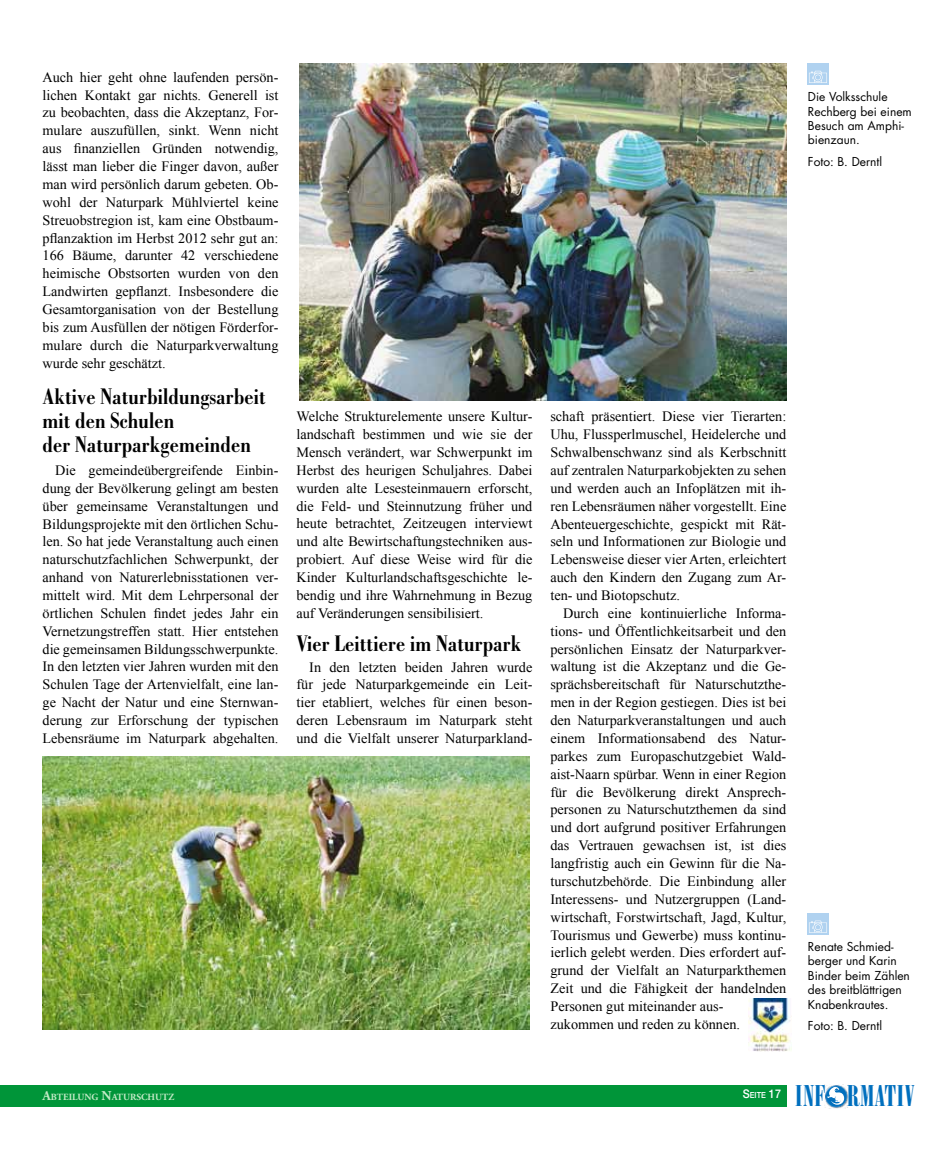
<style>
.page{position:relative;width:936px;height:1149px;background:#fff}
.page>*{position:absolute;margin:0;border:0;box-sizing:border-box;transform-origin:0 0}
.t1{font:28.95px "Bodoni Poster Compressed";letter-spacing:.01em;color:#006fbe}
.t2{font:700 condensed 24px/24px "Bodoni";color:#000}
.t3{font:14.25px/17.9px "Times New Roman";color:#000;text-align:justify}
.t4{font:12px/14.4px "Futura";color:#000}
.t5{font:700 9.45px "Adobe Garamond Pro";color:#c3eac6}
.t6{font:500 8.4px "Helvetica Neue LT Std";color:#fff;scale:.9 1}
.s1{font-size:13.5px}
.s2{font-size:12px}
</style>
<div class="page">
<div style="left:0;top:1084px;width:786px;height:22px;background:#009539"></div>
<div style="left:825px;top:1085px;width:24px;height:23px;background:#000;opacity:.3"></div>
<img style="left:824px;top:1084px;width:24px;height:23px">
<svg style="left:827px;top:1086px;width:17px;height:18px"></svg>
<div style="left:807px;top:64px;width:21px;height:21px;background:#b0d2f0"></div>
<svg style="left:809px;top:71px;width:18px;height:12px"></svg>
<img style="left:299px;top:64px;width:487px;height:336px">
<img style="left:43px;top:756px;width:486px;height:273px">
<img style="left:748px;top:998px;width:43px;height:52px">
<div style="left:807px;top:913px;width:21px;height:21px;background:#b0d2f0"></div>
<svg style="left:809px;top:920px;width:18px;height:12px"></svg>
<p class="t3" style="left:43px;top:68px;width:237px">Auch hier geht ohne laufenden persön&shy;lichen Kontakt gar nichts. Generell ist zu beobachten, dass die Akzeptanz, For&shy;mulare auszufüllen, sinkt. Wenn nicht aus finanziellen Gründen notwendig, lässt man lieber die Finger davon, außer man wird persönlich darum gebeten. Ob&shy;wohl der Naturpark Mühlviertel keine Streuobstregion ist, kam eine Obstbaum&shy;pflanzaktion im Herbst 2012 sehr gut an:<br>166 Bäume, darunter 42 verschiedene heimische Obstsorten wurden von den Landwirten gepflanzt. Insbesondere die Gesamtorganisation von der Bestellung bis zum Ausfüllen der nötigen Förderfor&shy;mulare durch die Naturparkverwaltung wurde sehr geschätzt.</p>
<h2 class="t2" style="left:43px;top:384px;width:225px">Aktive Naturbildungsarbeit mit den Schulen<br>der Naturparkgemeinden</h2>
<p class="t3" style="left:43px;top:461px;width:237px;text-indent:13px">Die gemeindeübergreifende Einbin&shy;dung der Bevölkerung gelingt am besten über gemeinsame Veranstaltungen und Bildungsprojekte mit den örtlichen Schu&shy;len. So hat jede Veranstaltung auch einen naturschutzfachlichen Schwerpunkt, der anhand von Naturerlebnisstationen ver&shy;mittelt wird. Mit dem Lehrpersonal der örtlichen Schulen findet jedes Jahr ein Vernetzungstreffen statt. Hier entstehen die gemeinsamen Bildungsschwerpunkte.<br>In den letzten vier Jahren wurden mit den Schulen Tage der Artenvielfalt, eine lan&shy;ge Nacht der Natur und eine Sternwan&shy;derung zur Erforschung der typischen Lebensräume im Naturpark abgehalten.</p>
<p class="t3" style="left:296px;top:407px;width:237px">Welche Strukturelemente unsere Kultur&shy;landschaft bestimmen und wie sie der Mensch verändert, war Schwerpunkt im Herbst des heurigen Schuljahres. Dabei wurden alte Lesesteinmauern erforscht, die Feld- und Steinnutzung früher und heute betrachtet, Zeitzeugen interviewt und alte Bewirtschaftungstechniken aus&shy;probiert. Auf diese Weise wird für die Kinder Kulturlandschaftsgeschichte le&shy;bendig und ihre Wahrnehmung in Bezug auf Veränderungen sensibilisiert.</p>
<h2 class="t2" style="left:296px;top:631px;width:226px">Vier Leittiere im Naturpark</h2>
<p class="t3" style="left:296px;top:657px;width:237px;text-indent:13px">In den letzten beiden Jahren wurde für jede Naturparkgemeinde ein Leit&shy;tier etabliert, welches für einen beson&shy;deren Lebensraum im Naturpark steht und die Vielfalt unserer Naturparkland-</p>
<p class="t3" style="left:550px;top:407px;width:237px">schaft präsentiert. Diese vier Tierarten:<br>Uhu, Flussperlmuschel, Heidelerche und Schwalbenschwanz sind als Kerbschnitt auf zentralen Naturparkobjekten zu sehen und werden auch an Infoplätzen mit ih&shy;ren Lebensräumen näher vorgestellt. Eine Abenteuergeschichte, gespickt mit Rät&shy;seln und Informationen zur Biologie und Lebensweise dieser vier Arten, erleichtert auch den Kindern den Zugang zum Ar&shy;ten- und Biotopschutz.</p>
<p class="t3" style="left:550px;top:603px;width:237px;text-align:left;text-indent:13px">Durch eine kontinuierliche Informa&shy;tions- und Öffentlichkeitsarbeit und den persönlichen Einsatz der Naturparkver&shy;waltung ist die Akzeptanz und die Ge&shy;sprächsbereitschaft für Naturschutzthe&shy;men in der Region gestiegen. Dies ist bei den Naturparkveranstaltungen und auch einem Informationsabend des Natur&shy;parkes zum Europaschutzgebiet Wald&shy;aist-Naarn spürbar. Wenn in einer Region für die Bevölkerung direkt Ansprech&shy;personen zu Naturschutzthemen da sind und dort aufgrund positiver Erfahrungen das Vertrauen gewachsen ist, ist dies langfristig auch ein Gewinn für die Na&shy;turschutzbehörde. Die Einbindung aller Interessens- und Nutzergruppen (Land&shy;wirtschaft, Forstwirtschaft, Jagd, Kultur, Tourismus und Gewerbe) muss kontinu&shy;ierlich gelebt werden. Dies erfordert auf&shy;grund der Vielfalt an Naturparkthemen Zeit und die Fähigkeit der handelnden Personen gut miteinander aus&shy;zukommen und reden zu können.</p>
<p class="t4" style="left:808px;top:89px;width:105px">Die Volksschule<br>Rechberg bei einem<br>Besuch am Amphi&shy;bienzaun.</p>
<p class="t4" style="left:808px;top:154px;width:76px">Foto: B. Derntl</p>
<p class="t4" style="left:808px;top:938px;width:103px">Renate Schmied&shy;berger und Karin<br>Binder beim Zählen des breitblättrigen<br>Knabenkrautes.</p>
<p class="t4" style="left:808px;top:1017px;width:76px">Foto: B. Derntl</p>
<p class="t5" style="left:43px;top:1091px;width:133px"><span class="s1">A</span>BTEILUNG <span class="s1">N</span>ATURSCHUTZ</p>
<p class="t6" style="left:742px;top:1089px;width:44px"><span class="s2">S</span>eite <span class="s2">17</span></p>
<h1 class="t1" style="left:794px;top:1078px;width:121px">INF RMATIV</h1>
</div>
